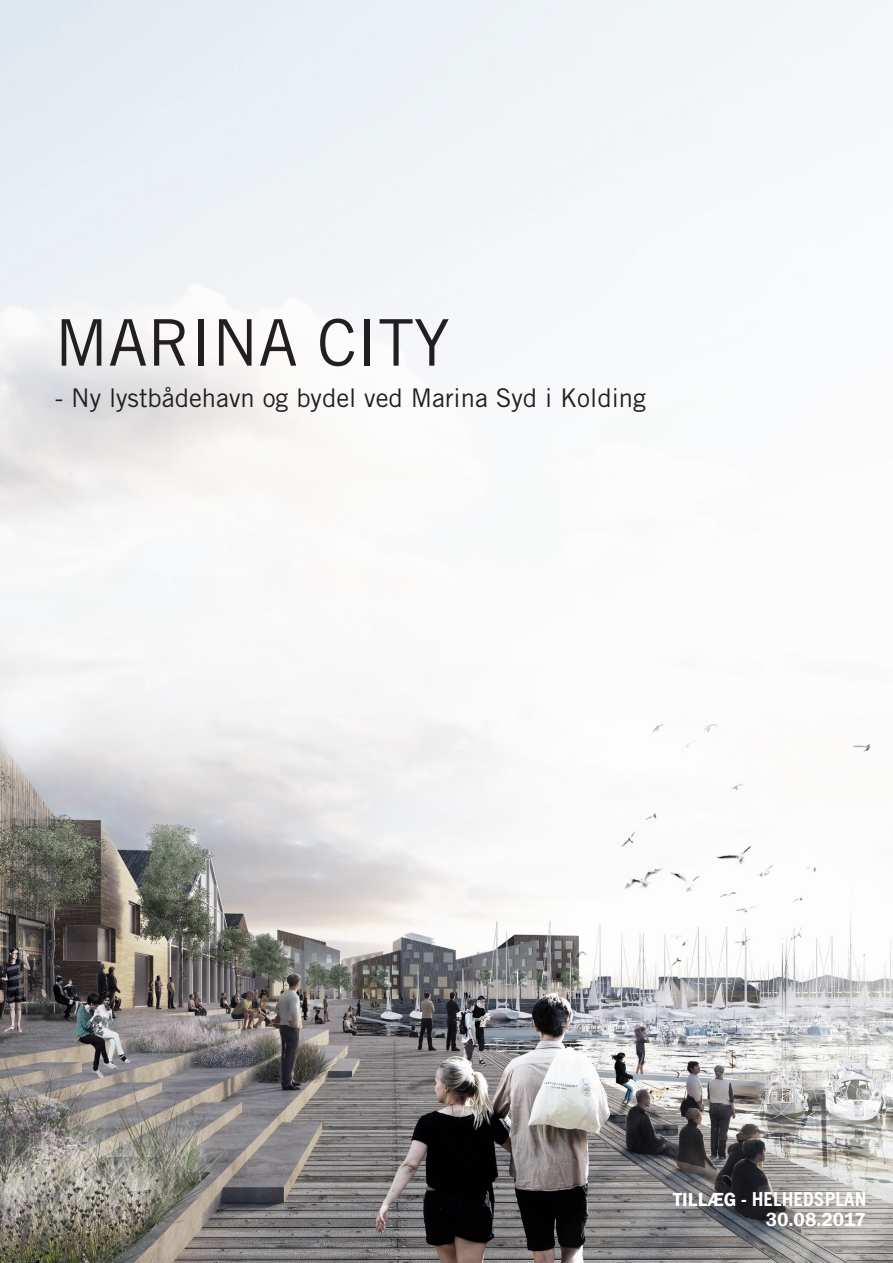
<style>
.page{position:relative;width:893px;height:1263px;background:#fff}
.page>*{position:absolute;margin:0;border:0;box-sizing:border-box;transform-origin:0 0}
.t1{font:64.35px "Trade Gothic LT Std";color:#231f20}
.t2{font:25.8px "Trade Gothic LT Std";color:#231f20}
.t3{font:600 19.5px "Franklin Gothic";color:#fff}
.t4{font:700 19.35px/21.5px "Trade Gothic LT Std";color:#fff;text-align:right}
.s1{font-family:"Franklin Gothic";font-weight:600;font-size:19.5px}
</style>
<div class="page">
<img style="left:0;top:0;width:893px;height:1263px">
<img style="left:756px;top:1211px;width:110px;height:17px">
<img style="left:45px;top:1195px;width:128px;height:51px">
<p class="t1" style="left:55px;top:304px;width:396px">MARINA CITY</p>
<p class="t2" style="left:55px;top:383px;width:593px">- Ny lystbådehavn og bydel ved Marina Syd i Kolding</p>
<p class="t4" style="left:673px;top:1188px;width:195px"><span class="s1">TILLÆG -</span> HELHEDSPLAN<br>22.05.2017</p>
<p class="t3" style="left:766px;top:1208px;width:102px">30.08.2017</p>
</div>
